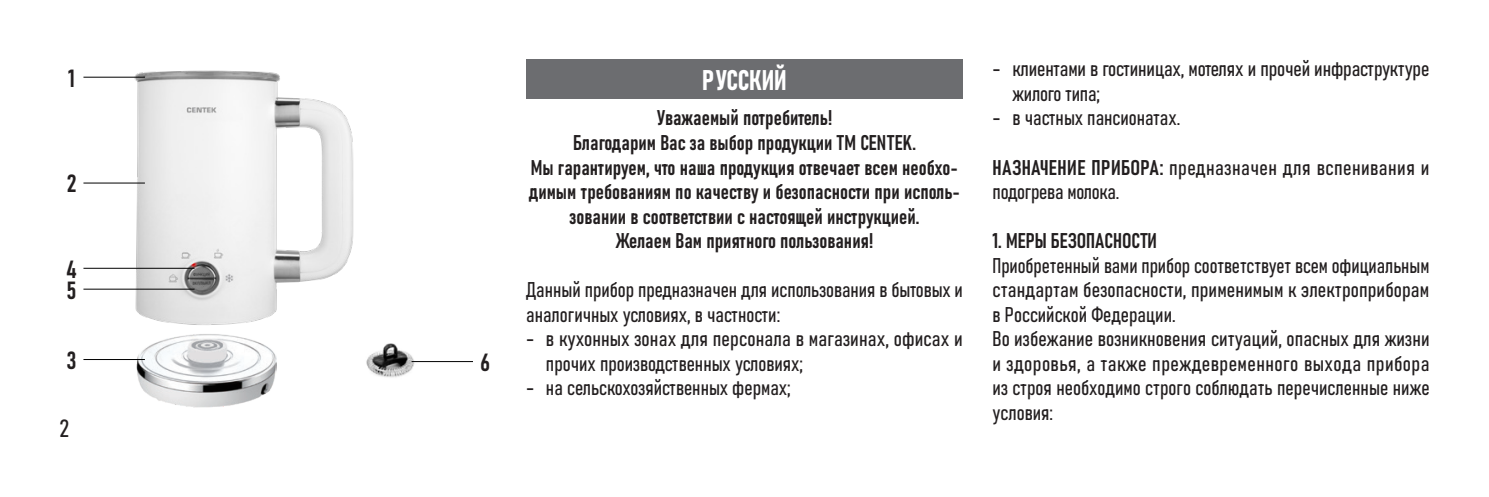
<style>
.page{position:relative;width:1489px;height:497px;background:#fff}
.page>*{position:absolute;margin:0;border:0;box-sizing:border-box;transform-origin:0 0}
.t1{font:28px "Bahnschrift";letter-spacing:-.005em;color:#fff}
.t2{font:24.5px "Bahnschrift";color:#231f20}
.основной_рус{font:21px/24.5px "Bahnschrift";color:#231f20}
.основной_рус-2{font:21px/24.5px "Bahnschrift";letter-spacing:.02em;color:#231f20}
.s1{font-family:"Helvetica Neue Cyr"}
</style>
<div class="page">
<div style="left:526px;top:59px;width:436px;height:39px;background:#6c6d70"></div>
<img style="left:132px;top:70px;width:222px;height:291px">
<img style="left:137px;top:332px;width:139px;height:75px">
<img style="left:366px;top:343px;width:51px;height:35px">
<hr style="left:83px;top:76px;width:62px;height:2px;background:#000">
<hr style="left:83px;top:182px;width:62px;height:1px;background:#000">
<hr style="left:83px;top:358px;width:62px;height:1px;background:#000">
<hr style="left:83px;top:267px;width:111px;height:1px;background:#000">
<hr style="left:83px;top:288px;width:111px;height:1px;background:#000">
<hr style="left:411px;top:360px;width:62px;height:1px;background:#000">
<p class="t2" style="left:68px;top:59px;width:8px">1</p>
<p class="t2" style="left:67px;top:165px;width:11px">2</p>
<p class="t2" style="left:66px;top:250px;width:12px">4</p>
<p class="t2" style="left:67px;top:271px;width:11px">5</p>
<p class="t2" style="left:67px;top:341px;width:11px">3</p>
<p class="t2" style="left:60px;top:409px;width:11px">2</p>
<p class="t2" style="left:480px;top:343px;width:11px">6</p>
<p class="t1" style="left:702px;top:58px;width:86px">РУССКИЙ</p>
<p class="основной_рус" style="left:656px;top:104px;width:177px">Уважаемый потребитель!</p>
<p class="основной_рус" style="left:573px;top:129px;width:344px">Благодарим Вас за выбор продукции ТМ CENTEK.</p>
<p class="основной_рус" style="left:529px;top:153px;width:433px;text-align:center">Мы гарантируем, что наша продукция отвечает всем необхо&shy;димым требованиям по качеству и безопасности при исполь&shy;зовании в соответствии с настоящей инструкцией.</p>
<p class="основной_рус" style="left:615px;top:227px;width:259px">Желаем Вам приятного пользования!</p>
<p class="основной_рус" style="left:526px;top:276px;width:438px">Данный прибор предназначен для использования в бытовых и аналогичных условиях, в частности:</p>
<p class="основной_рус" style="left:546px;top:325px;width:418px;text-indent:-20px"><span class="s1">-</span> в кухонных зонах для персонала в магазинах, офисах и прочих производственных условиях;</p>
<p class="основной_рус" style="left:526px;top:374px;width:266px"><span class="s1">-</span> на сельскохозяйственных фермах;</p>
<p class="основной_рус" style="left:1012px;top:55px;width:418px;text-indent:-20px"><span class="s1">-</span> клиентами в гостиницах, мотелях и прочей инфраструктуре жилого типа;</p>
<p class="основной_рус" style="left:992px;top:104px;width:189px"><span class="s1">-</span> в частных пансионатах.</p>
<p class="основной_рус-2" style="left:992px;top:153px;width:438px">НАЗНАЧЕНИЕ ПРИБОРА: предназначен для вспенивания и подогрева молока.</p>
<p class="основной_рус" style="left:992px;top:227px;width:166px">1. МЕРЫ БЕЗОПАСНОСТИ</p>
<p class="основной_рус" style="left:992px;top:251px;width:438px;text-align:justify">Приобретенный вами прибор соответствует всем официальным стандартам безопасности, применимым к электроприборам в Российской Федерации.</p>
<p class="основной_рус" style="left:992px;top:325px;width:438px;text-align:justify">Во избежание возникновения ситуаций, опасных для жизни и здоровья, а также преждевременного выхода прибора из строя необходимо строго соблюдать перечисленные ниже условия:</p>
</div>
